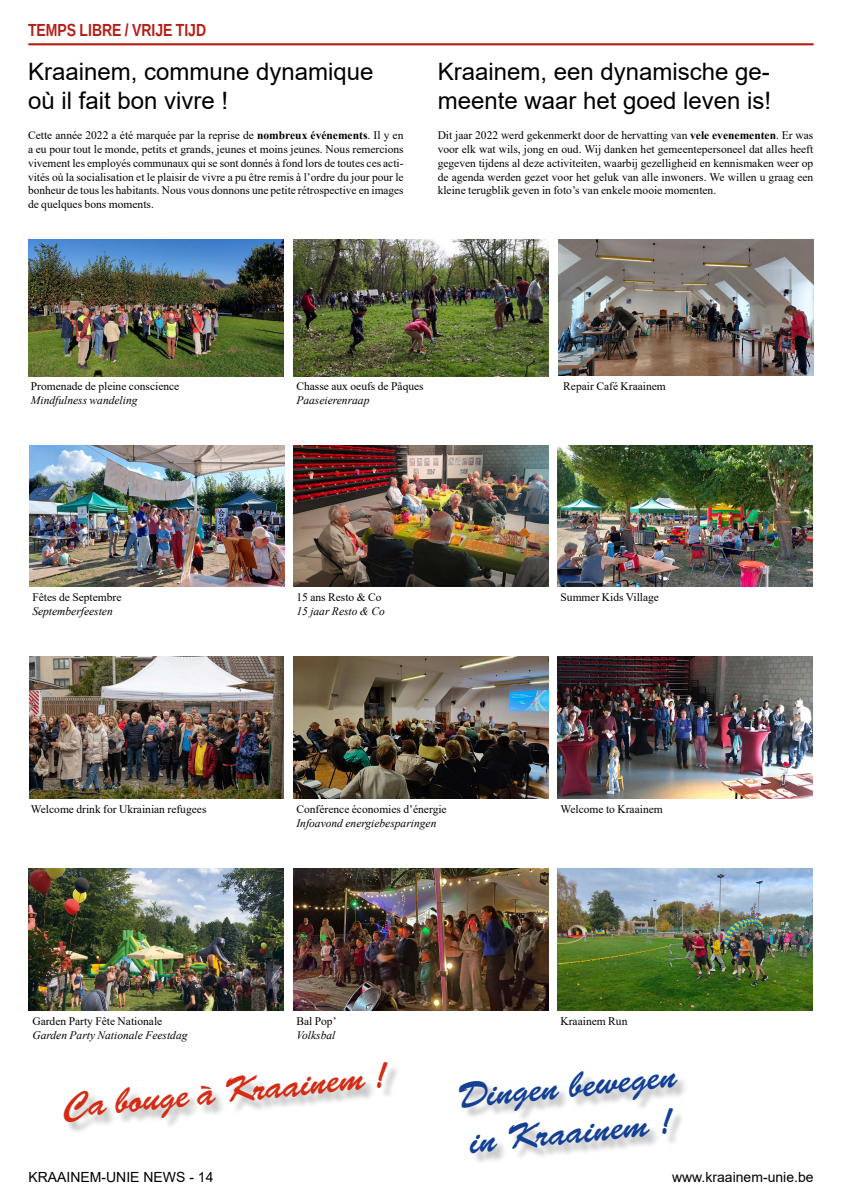
<style>
.page{position:relative;width:842px;height:1191px;background:#fff}
.page>*{position:absolute;margin:0;border:0;box-sizing:border-box;transform-origin:0 0}
.t1{font:36px/46.1px "Brush Script Std";color:#134094}
.t2{font:36px "Brush Script Std";color:#d42b14}
.t3{font:24px/28.8px "Arial";color:#000}
.t4{font:700 17.5px "Liberation Sans";color:#b71d15;scale:.8 1}
.t5{font:14px "Arial";color:#000}
.t6{font:11.5px/13.8px "Times New Roman";color:#000;text-align:justify}
.t7{font:italic 11.5px "Times New Roman";color:#000}
.s1{font-weight:700}
</style>
<div class="page">
<hr style="left:28px;top:43px;width:786px;height:2px;background:#b71d15">
<img style="left:28px;top:239px;width:255px;height:137px">
<img style="left:293px;top:239px;width:255px;height:138px">
<img style="left:30px;top:445px;width:254px;height:142px">
<img style="left:558px;top:239px;width:256px;height:137px">
<img style="left:558px;top:445px;width:255px;height:142px">
<img style="left:29px;top:656px;width:254px;height:142px">
<img style="left:294px;top:445px;width:255px;height:142px">
<img style="left:558px;top:656px;width:255px;height:142px">
<img style="left:558px;top:868px;width:255px;height:142px">
<img style="left:294px;top:656px;width:255px;height:142px">
<img style="left:28px;top:868px;width:255px;height:142px">
<img style="left:294px;top:868px;width:255px;height:142px">
<div style="left:66px;top:1063px;width:334px;height:71px;background:#000;opacity:.27"></div>
<div style="left:461px;top:1072px;width:229px;height:93px;background:#000;opacity:.27"></div>
<h3 class="t4" style="left:28px;top:18px;width:36px">TEMPS</h3>
<h3 class="t4" style="left:80px;top:18px;width:160px">LIBRE / VRIJE TIJD</h3>
<h2 class="t3" style="left:28px;top:57px;width:347px">Kraainem, commune dynamique où il fait bon vivre !</h2>
<p class="t6" style="left:28px;top:128px;width:377px">Cette année 2022 a été marquée par la reprise de <span class="s1">nombreux événements</span>. Il y en a eu pour tout le monde, petits et grands, jeunes et moins jeunes. Nous remercions vivement les employés communaux qui se sont donnés à fond lors de toutes ces acti&shy;vités où la socialisation et le plaisir de vivre a pu être remis à l’ordre du jour pour le bonheur de tous les habitants. Nous vous donnons une petite rétrospective en images de quelques bons moments.</p>
<h2 class="t3" style="left:438px;top:57px;width:335px">Kraainem, een dynamische ge&shy;meente waar het goed leven is!</h2>
<p class="t6" style="left:438px;top:128px;width:377px">Dit jaar 2022 werd gekenmerkt door de hervatting van <span class="s1">vele evenementen</span>. Er was voor elk wat wils, jong en oud. Wij danken het gemeentepersoneel dat alles heeft gegeven tijdens al deze activiteiten, waarbij gezelligheid en kennismaken weer op de agenda werden gezet voor het geluk van alle inwoners. We willen u graag een kleine terugblik geven in foto’s van enkele mooie momenten.</p>
<p class="t6" style="left:31px;top:379px;width:150px">Promenade de pleine conscience</p>
<p class="t7" style="left:31px;top:392px;width:108px">Mindfulness wandeling</p>
<p class="t6" style="left:296px;top:379px;width:129px">Chasse aux oeufs de Pâques</p>
<p class="t7" style="left:296px;top:392px;width:75px">Paaseierenraap</p>
<p class="t6" style="left:563px;top:379px;width:104px">Repair Café Kraainem</p>
<p class="t6" style="left:32px;top:590px;width:91px">Fêtes de Septembre</p>
<p class="t7" style="left:32px;top:603px;width:82px">Septemberfeesten</p>
<p class="t6" style="left:296px;top:590px;width:87px">15 ans Resto &amp; Co</p>
<p class="t7" style="left:296px;top:603px;width:90px">15 jaar Resto &amp; Co</p>
<p class="t6" style="left:560px;top:590px;width:100px">Summer Kids Village</p>
<p class="t6" style="left:31px;top:802px;width:177px">Welcome drink for Ukrainian refugees</p>
<p class="t6" style="left:32px;top:1014px;width:131px">Garden Party Fête Nationale</p>
<p class="t7" style="left:32px;top:1027px;width:157px">Garden Party Nationale Feestdag</p>
<p class="t6" style="left:296px;top:802px;width:152px">Conférence économies d’énergie</p>
<p class="t6" style="left:560px;top:802px;width:104px">Welcome to Kraainem</p>
<p class="t7" style="left:296px;top:815px;width:141px">Infoavond energiebesparingen</p>
<p class="t6" style="left:296px;top:1014px;width:42px">Bal Pop’</p>
<p class="t7" style="left:296px;top:1027px;width:40px">Volksbal</p>
<p class="t6" style="left:560px;top:1014px;width:68px">Kraainem Run</p>
<h1 class="t2" style="left:62px;top:1084px;width:327px;rotate:-5deg">Ca bouge à Kraainem !</h1>
<h1 class="t1" style="left:456px;top:1072px;width:221px;rotate:-5deg">Dingen bewegen in Kraainem !</h1>
<p class="t5" style="left:28px;top:1167px;width:187px">KRAAINEM-UNIE NEWS - 14</p>
<p class="t5" style="left:672px;top:1167px;width:143px">www.kraainem-unie.be</p>
</div>
